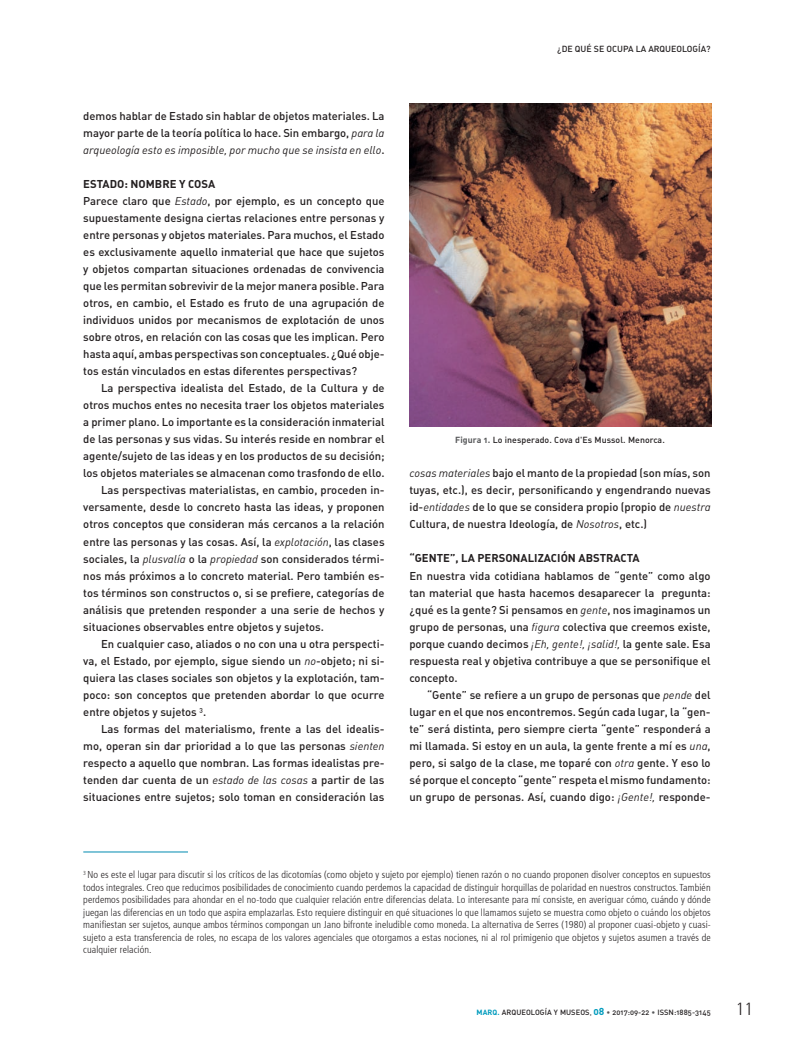
<style>
.page{position:relative;width:794px;height:1042px;background:#fff}
.page>*{position:absolute;margin:0;border:0;box-sizing:border-box;transform-origin:0 0}
.t1{font:300 condensed 17.5px "Frutiger 47";color:#231f20}
.t2{font:11.25px/17px "DIN Medium Alternate";color:#231f20;text-align:justify}
.t3{font:11.25px "DIN Regular Italic Alt";color:#231f20}
.t4{font:11.25px "DIN Bold Alternate";color:#231f20}
.t5{font:300 condensed 10px/12.5px "Frutiger 47";letter-spacing:.01em;color:#231f20;text-align:justify}
.t6{font:8.75px "DIN Medium Alternate";letter-spacing:.005em;color:#231f20}
.t7{font:7.5px "DIN Medium Alternate";letter-spacing:.005em;color:#231f20}
.s1{font-family:"DIN Regular Italic Alt"}
.s2{font-family:"DIN Medium Alternate"}
.s3{font-family:"DIN Bold Alternate";color:#57585a}
.s4{font-family:"DIN Bold Alternate";color:#009bbd}
.s5{color:#57585a}
.s6{font-family:"DIN Bold Alternate";font-size:10px;color:#009bbd}
</style>
<div class="page">
<img style="left:409px;top:103px;width:303px;height:323px">
<hr style="left:83px;top:851px;width:105px;height:1px;background:#008bb0">
<p class="t2" style="left:83px;top:107px;width:303px">demos hablar de Estado sin hablar de objetos materiales. La mayor parte de la teoría política lo hace. Sin embargo, <span class="s1">para la</span></p>
<p class="t3" style="left:83px;top:143px;width:303px">arqueología esto es imposible, por mucho que se insista en ello<span class="s2">.</span></p>
<p class="t4" style="left:83px;top:177px;width:133px">ESTADO: NOMBRE Y COSA</p>
<p class="t2" style="left:83px;top:192px;width:303px">Parece claro que <span class="s1">Estado</span>, por ejemplo, es un concepto que supuestamente designa ciertas relaciones entre personas y entre personas y objetos materiales. Para muchos, el Estado es exclusivamente aquello inmaterial que hace que sujetos y objetos compartan situaciones ordenadas de convivencia que les permitan sobrevivir de la mejor manera posible. Para otros, en cambio, el Estado es fruto de una agrupación de individuos unidos por mecanismos de explotación de unos sobre otros, en relación con las cosas que les implican. Pero hasta aquí, ambas perspectivas son conceptuales. ¿Qué obje&shy;tos están vinculados en estas diferentes perspectivas?</p>
<p class="t2" style="left:101px;top:379px;width:285px">La perspectiva idealista del Estado, de la Cultura y de</p>
<p class="t2" style="left:83px;top:396px;width:303px">otros muchos entes no necesita traer los objetos materiales</p>
<p class="t2" style="left:83px;top:413px;width:303px">a primer plano. Lo importante es la consideración inmaterial</p>
<p class="t2" style="left:83px;top:430px;width:303px">de las personas y sus vidas. Su interés reside en nombrar el</p>
<p class="t2" style="left:83px;top:447px;width:303px">agente/sujeto de las ideas y en los productos de su decisión;</p>
<p class="t2" style="left:83px;top:464px;width:303px">los objetos materiales se almacenan como trasfondo de ello.</p>
<p class="t2" style="left:101px;top:481px;width:285px">Las perspectivas materialistas, en cambio, proceden in-</p>
<p class="t2" style="left:83px;top:498px;width:303px">versamente, desde lo concreto hasta las ideas, y proponen</p>
<p class="t2" style="left:83px;top:515px;width:303px">otros conceptos que consideran más cercanos a la relación</p>
<p class="t2" style="left:83px;top:532px;width:303px">entre las personas y las cosas. Así, la <span class="s1">explotación</span>, las clases</p>
<p class="t2" style="left:83px;top:549px;width:303px">sociales, la <span class="s1">plusvalía</span> o la <span class="s1">propiedad</span> son considerados térmi-</p>
<p class="t2" style="left:83px;top:566px;width:303px">nos más próximos a lo concreto material. Pero también es-</p>
<p class="t2" style="left:83px;top:583px;width:303px">tos términos son constructos o, si se prefiere, categorías de</p>
<p class="t2" style="left:83px;top:600px;width:303px">análisis que pretenden responder a una serie de hechos y</p>
<p class="t2" style="left:83px;top:617px;width:242px">situaciones observables entre objetos y sujetos.</p>
<p class="t2" style="left:101px;top:634px;width:285px">En cualquier caso, aliados o no con una u otra perspecti-</p>
<p class="t2" style="left:83px;top:652px;width:303px">va, el Estado, por ejemplo, sigue siendo un <span class="s1">no</span>-objeto; ni si-</p>
<p class="t2" style="left:83px;top:669px;width:303px">quiera las clases sociales son objetos y la explotación, tam-</p>
<p class="t2" style="left:83px;top:686px;width:303px">poco: son conceptos que pretenden abordar lo que ocurre</p>
<p class="t2" style="left:83px;top:703px;width:124px">entre objetos y sujetos <sup>3</sup>.</p>
<p class="t2" style="left:101px;top:719px;width:285px">Las formas del materialismo, frente a las del idealis-</p>
<p class="t2" style="left:83px;top:736px;width:303px">mo, operan sin dar prioridad a lo que las personas <span class="s1">sienten</span></p>
<p class="t2" style="left:83px;top:753px;width:303px">respecto a aquello que nombran. Las formas idealistas pre-</p>
<p class="t2" style="left:83px;top:770px;width:303px">tenden dar cuenta de un <span class="s1">estado de las cosas</span> a partir de las</p>
<p class="t2" style="left:83px;top:788px;width:303px">situaciones entre sujetos; solo toman en consideración las</p>
<p class="t6" style="left:557px;top:43px;width:56px">¿Dequé se ocupa</p>
<p class="t6" style="left:636px;top:43px;width:20px">la arqueolog</p>
<p class="t6" style="left:698px;top:43px;width:14px">ía?</p>
<p class="t6" style="left:455px;top:434px;width:211px"><span class="s3">FIGURA 1.</span> Lo inesperado. Cova d'Es Mussol. Menorca.</p>
<p class="t2" style="left:409px;top:464px;width:303px"><span class="s1">cosas materiales</span> bajo el manto de la propiedad (son mías, son tuyas, etc.), es decir, personificando y engendrando nuevas id-<span class="s1">entidades</span> de lo que se considera propio (propio de <span class="s1">nuestra </span>Cultura, de nuestra Ideología, de <span class="s1">Nosotros</span>, etc.)</p>
<p class="t4" style="left:409px;top:551px;width:21px">“GENTE</p>
<p class="t4" style="left:450px;top:551px;width:36px">”, LA PERSONAL</p>
<p class="t4" style="left:534px;top:551px;width:53px">IZACIÓN ABSTRACTA</p>
<p class="t2" style="left:409px;top:566px;width:303px">En nuestra vida cotidiana hablamos de “gente” como algo tan material que hasta hacemos desaparecer la pregunta: ¿qué es la gente? Si pensamos en <span class="s1">gente</span>, nos imaginamos un grupo de personas, una <span class="s1">figura</span> colectiva que creemos existe, porque cuando decimos <span class="s1">¡Eh, gente!, ¡salid!,</span> la gente sale. Esa respuesta real y objetiva contribuye a que se personifique el concepto.</p>
<p class="t2" style="left:409px;top:685px;width:303px;text-indent:18px">“Gente” se refiere a un grupo de personas que <span class="s1">pende</span> del lugar en el que nos encontremos. Según cada lugar, la “gen&shy;te” será distinta, pero siempre cierta “gente” responderá a mi llamada. Si estoy en un aula, la gente frente a mí es <span class="s1">una</span>, pero, si salgo de la clase, me toparé con <span class="s1">otra</span> gente. Y eso lo sé porque el concepto “gente” respeta el mismo fundamento: un grupo de personas. Así, cuando digo: <span class="s1">¡Gente!,</span> responde-</p>
<p class="t5" style="left:83px;top:868px;width:629px"><sup>3</sup> No es este el lugar para discutir si los críticos de las dicotomías (como objeto y sujeto por ejemplo) tienen razón o no cuando proponen disolver conceptos en supuestos todos integrales. Creo que reducimos posibilidades de conocimiento cuando perdemos la capacidad de distinguir horquillas de polaridad en nuestros constructos. También perdemos posibilidades para ahondar en el no-todo que cualquier relación entre diferencias delata. Lo interesante para mí consiste, en averiguar cómo, cuándo y dónde juegan las diferencias en un todo que aspira emplazarlas. Esto requiere distinguir en qué situaciones lo que llamamos sujeto se muestra como objeto o cuándo los objetos manifiestan ser sujetos, aunque ambos términos compongan un Jano bifronte ineludible como moneda. La alternativa de Serres (1980) al proponer cuasi-objeto y cuasi&shy;sujeto a esta transferencia de roles, no escapa de los valores agenciales que otorgamos a estas nociones, ni al rol primigenio que objetos y sujetos asumen a través de cualquier relación.</p>
<p class="t7" style="left:476px;top:1007px;width:235px"><span class="s4">MARQ.</span> ARQUEOLOGÍA Y MUSEOS<span class="s5">,</span> <span class="s6">08</span> <span class="s5">•</span> 2017:09-22 <span class="s5">•</span> ISSN:1885-3145</p>
<h1 class="t1" style="left:736px;top:999px;width:18px">11</h1>
</div>
